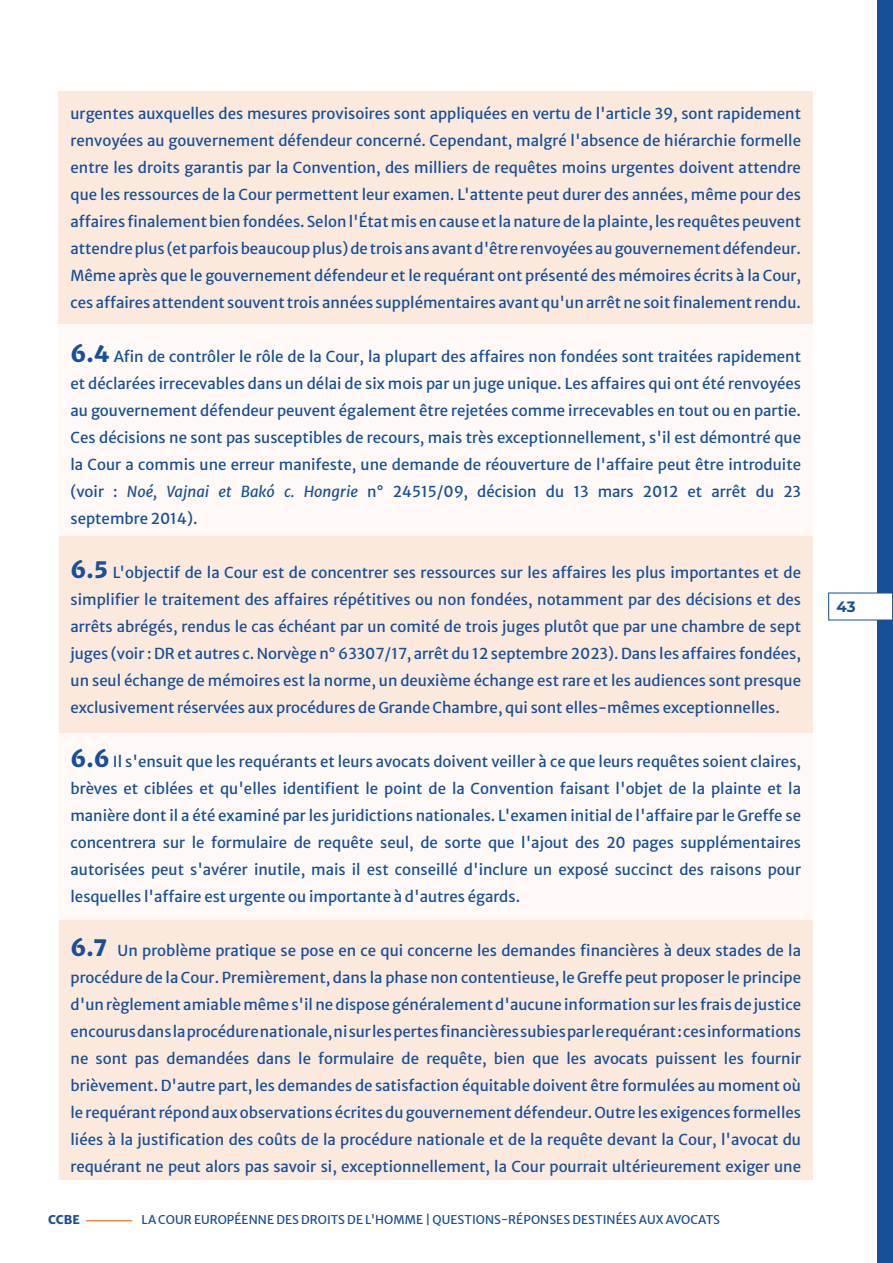
<style>
.page{position:relative;width:893px;height:1263px;background:#fff}
.page>*{position:absolute;margin:0;border:0;box-sizing:border-box;transform-origin:0 0}
.t1{font:15px/27px "Merriweather Sans";color:#174f99;text-align:justify}
.t2{font:700 15px "Montserrat";color:#174f99}
.t3{font:12px "Merriweather Sans";letter-spacing:.005em;color:#174f99}
.s1{font-size:22.5px}
.s2{font-style:italic}
</style>
<div class="page">
<div style="left:59px;top:91px;width:754px;height:1089px;background:#fef9f6"></div>
<div style="left:59px;top:921px;width:754px;height:259px;background:#fce9dd"></div>
<div style="left:59px;top:536px;width:754px;height:197px;background:#fce9dd"></div>
<div style="left:59px;top:91px;width:754px;height:233px;background:#fce9dd"></div>
<div style="left:878px;top:0;width:15px;height:1263px;background:#174f99"></div>
<div style="left:828px;top:593px;width:65px;height:27px;background:#fff;border:1px solid #174f99"></div>
<hr style="left:86px;top:1220px;width:46px;height:1px;background:#f28f4f">
<p class="t1" style="left:71px;top:98px;width:732px">urgentes auxquelles des mesures provisoires sont appliquées en vertu de l'article 39, sont rapidement renvoyées au gouvernement défendeur concerné. Cependant, malgré l'absence de hiérarchie formelle entre les droits garantis par la Convention, des milliers de requêtes moins urgentes doivent attendre que les ressources de la Cour permettent leur examen. L'attente peut durer des années, même pour des affaires finalement bien fondées. Selon l'État mis en cause et la nature de la plainte, les requêtes peuvent attendre plus (et parfois beaucoup plus) de trois ans avant d'être renvoyées au gouvernement défendeur.<br>Même après que le gouvernement défendeur et le requérant ont présenté des mémoires écrits à la Cour, ces affaires attendent souvent trois années supplémentaires avant qu'un arrêt ne soit finalement rendu.</p>
<p class="t1" style="left:71px;top:341px;width:732px"><span class="s1">6.4</span> Afin de contrôler le rôle de la Cour, la plupart des affaires non fondées sont traitées rapidement et déclarées irrecevables dans un délai de six mois par un juge unique. Les affaires qui ont été renvoyées au gouvernement défendeur peuvent également être rejetées comme irrecevables en tout ou en partie.<br>Ces décisions ne sont pas susceptibles de recours, mais très exceptionnellement, s'il est démontré que la Cour a commis une erreur manifeste, une demande de réouverture de l'affaire peut être introduite (voir : <span class="s2">Noé, Vajnai et Bakó c. Hongrie</span> n° 24515/09, décision du 13 mars 2012 et arrêt du 23 septembre 2014).</p>
<p class="t1" style="left:71px;top:557px;width:732px"><span class="s1">6.5</span> L'objectif de la Cour est de concentrer ses ressources sur les affaires les plus importantes et de simplifier le traitement des affaires répétitives ou non fondées, notamment par des décisions et des arrêts abrégés, rendus le cas échéant par un comité de trois juges plutôt que par une chambre de sept juges (voir : DR et autres c. Norvège n° 63307/17, arrêt du 12 septembre 2023). Dans les affaires fondées, un seul échange de mémoires est la norme, un deuxième échange est rare et les audiences sont presque exclusivement réservées aux procédures de Grande Chambre, qui sont elles-mêmes exceptionnelles.</p>
<p class="t1" style="left:71px;top:746px;width:732px"><span class="s1">6.6</span> Il s'ensuit que les requérants et leurs avocats doivent veiller à ce que leurs requêtes soient claires, brèves et ciblées et qu'elles identifient le point de la Convention faisant l'objet de la plainte et la manière dont il a été examiné par les juridictions nationales. L'examen initial de l'affaire par le Greffe se concentrera sur le formulaire de requête seul, de sorte que l'ajout des 20 pages supplémentaires autorisées peut s'avérer inutile, mais il est conseillé d'inclure un exposé succinct des raisons pour lesquelles l'affaire est urgente ou importante à d'autres égards.</p>
<p class="t1" style="left:71px;top:935px;width:732px"><span class="s1">6.7</span> Un problème pratique se pose en ce qui concerne les demandes financières à deux stades de la procédure de la Cour. Premièrement, dans la phase non contentieuse, le Greffe peut proposer le principe d'un règlement amiable même s'il ne dispose généralement d'aucune information sur les frais de justice encourus dans la procédure nationale, ni sur les pertes financières subies par le requérant : ces informations ne sont pas demandées dans le formulaire de requête, bien que les avocats puissent les fournir brièvement. D'autre part, les demandes de satisfaction équitable doivent être formulées au moment où le requérant répond aux observations écrites du gouvernement défendeur. Outre les exigences formelles liées à la justification des coûts de la procédure nationale et de la requête devant la Cour, l'avocat du requérant ne peut alors pas savoir si, exceptionnellement, la Cour pourrait ultérieurement exiger une</p>
<p class="t3" style="left:48px;top:1209px;width:33px">CCBE</p>
<p class="t3" style="left:142px;top:1209px;width:580px">LA COUR EUROPÉENNE DES DROITS DE L'HOMME | QUESTIONS-RÉPONSES DESTINÉES AUX AVOCATS</p>
<p class="t2" style="left:836px;top:595px;width:21px">43</p>
</div>
